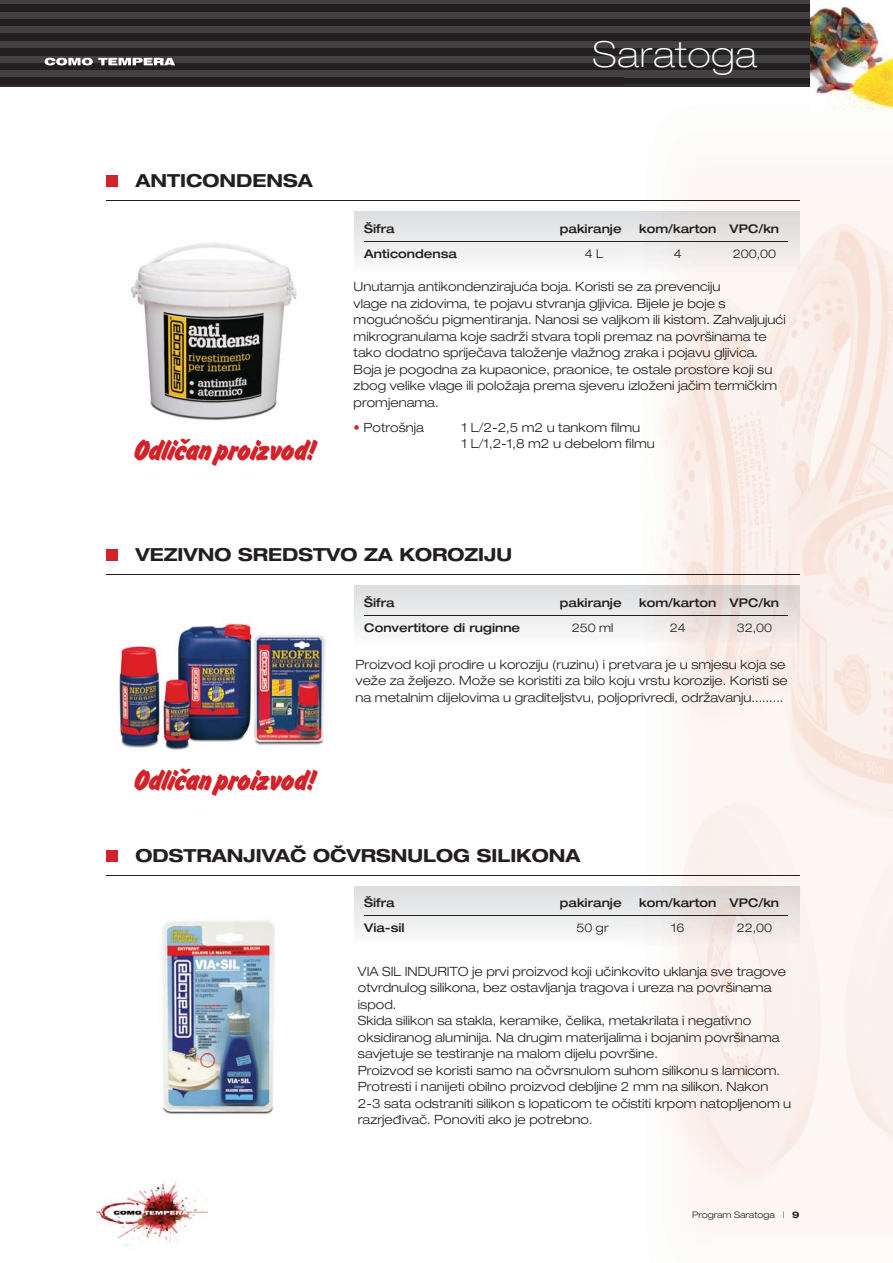
<style>
.page{position:relative;width:893px;height:1263px;background:#fff}
.page>*{position:absolute;margin:0;border:0;box-sizing:border-box;transform-origin:0 0}
.t1{font:100 expanded 36px "Helvetica Neue LT Pro";letter-spacing:.025em;color:#fff}
.t2{font:700 30px "Flash";color:#d2232a}
.t3{font:700 expanded 18px "Helvetica Neue LT Pro";color:#231f20}
.t4{font:300 expanded 12.75px/16.5px "Helvetica Neue LT Pro";color:#231f20}
.t5{font:500 expanded 12px "Helvetica Neue LT Pro";color:#231f20}
.t6{font:300 expanded 12px "Helvetica Neue LT Pro";color:#231f20}
.t7{font:300 expanded 9px "Helvetica Neue LT Pro";color:#231f20}
.s1{color:#d2232a}
.s2{font-weight:700}
</style>
<div class="page">
<img style="left:624px;top:111px;width:269px;height:1107px">
<div style="left:0;top:0;width:893px;height:87px;background:#231f20"></div>
<div style="left:0;top:12px;width:810px;height:7px;background:#414142"></div>
<div style="left:0;top:26px;width:810px;height:7px;background:#414142"></div>
<div style="left:0;top:41px;width:810px;height:7px;background:#414142"></div>
<img style="left:624px;top:44px;width:186px;height:4px">
<div style="left:0;top:56px;width:624px;height:7px;background:#414142"></div>
<img style="left:624px;top:56px;width:186px;height:7px">
<div style="left:0;top:70px;width:624px;height:7px;background:#414142"></div>
<img style="left:624px;top:70px;width:186px;height:7px">
<img style="left:624px;top:85px;width:186px;height:2px">
<hr style="left:0;top:85px;width:624px;height:2px;background:#323031">
<img style="left:97px;top:1182px;width:110px;height:65px">
<svg style="left:45px;top:58px;width:130px;height:7px"></svg>
<img style="left:810px;top:0;width:83px;height:111px">
<hr style="left:0;top:0;width:810px;height:4px;background:#414142">
<div style="left:106px;top:176px;width:11px;height:11px;background:#d2232a"></div>
<hr style="left:106px;top:200px;width:693px;height:1px;background:#231f20">
<div style="left:354px;top:212px;width:270px;height:61px;background:linear-gradient(to bottom,#dcdddf,#fcfcfc)"></div>
<img style="left:624px;top:212px;width:175px;height:61px">
<hr style="left:364px;top:241px;width:423px;height:1px;background:#231f20">
<div style="left:106px;top:550px;width:11px;height:11px;background:#d2232a"></div>
<hr style="left:106px;top:575px;width:693px;height:1px;background:#231f20">
<div style="left:354px;top:586px;width:270px;height:59px;background:linear-gradient(to bottom,#dcdddf,#fcfcfc)"></div>
<img style="left:624px;top:586px;width:175px;height:59px">
<hr style="left:364px;top:615px;width:423px;height:1px;background:#231f20">
<div style="left:106px;top:850px;width:11px;height:11px;background:#d2232a"></div>
<hr style="left:106px;top:875px;width:693px;height:1px;background:#231f20">
<div style="left:354px;top:886px;width:270px;height:60px;background:linear-gradient(to bottom,#dcddde,#fcfcfc)"></div>
<img style="left:624px;top:886px;width:175px;height:60px">
<hr style="left:364px;top:916px;width:423px;height:1px;background:#231f20">
<img style="left:131px;top:243px;width:166px;height:178px">
<img style="left:115px;top:621px;width:210px;height:129px">
<img style="left:162px;top:920px;width:113px;height:195px">
<h1 class="t1" style="left:592px;top:42px;width:166px">Saratoga</h1>
<h3 class="t3" style="left:135px;top:174px;width:179px">ANTICONDENSA</h3>
<h2 class="t2" style="left:131px;top:438px;width:182px">Odličan proizvod!</h2>
<p class="t5" style="left:364px;top:224px;width:32px">Šifra</p>
<p class="t5" style="left:560px;top:224px;width:63px">pakiranje</p>
<p class="t5" style="left:639px;top:224px;width:141px">kom/karton VPC/kn</p>
<p class="t5" style="left:364px;top:249px;width:94px">Anticondensa</p>
<p class="t6" style="left:585px;top:249px;width:20px">4 L</p>
<p class="t6" style="left:674px;top:249px;width:10px">4</p>
<p class="t6" style="left:733px;top:249px;width:45px">200,00</p>
<p class="t4" style="left:354px;top:280px;width:434px">Unutarnja antikondenzirajuća boja. Koristi se za prevenciju<br>vlage na zidovima, te pojavu stvranja gljivica. Bijele je boje s mogućnošću pigmentiranja. Nanosi se valjkom ili kistom. Zahvaljujući mikrogranulama koje sadrži stvara topli premaz na površinama te tako dodatno spriječava taloženje vlažnog zraka i pojavu gljivica.<br>Boja je pogodna za kupaonice, praonice, te ostale prostore koji su zbog velike vlage ili položaja prema sjeveru izloženi jačim termičkim promjenama.</p>
<p class="t4" style="left:354px;top:420px;width:72px"><span class="s1">•</span> Potrošnja</p>
<p class="t4" style="left:462px;top:420px;width:195px">1 L/2-2,5 m2 u tankom filmu<br>1 L/1,2-1,8 m2 u debelom filmu</p>
<h3 class="t3" style="left:135px;top:548px;width:378px">VEZIVNO SREDSTVO ZA KOROZIJU</h3>
<p class="t5" style="left:364px;top:598px;width:32px">Šifra</p>
<p class="t5" style="left:560px;top:598px;width:63px">pakiranje</p>
<p class="t5" style="left:639px;top:598px;width:141px">kom/karton VPC/kn</p>
<p class="t5" style="left:364px;top:623px;width:157px">Convertitore di ruginne</p>
<p class="t6" style="left:572px;top:623px;width:43px">250 ml</p>
<p class="t6" style="left:670px;top:623px;width:18px">24</p>
<p class="t6" style="left:737px;top:623px;width:37px">32,00</p>
<h2 class="t2" style="left:131px;top:768px;width:182px">Odličan proizvod!</h2>
<p class="t4" style="left:356px;top:658px;width:434px">Proizvod koji prodire u koroziju (ruzinu) i pretvara je u smjesu koja se veže za željezo. Može se koristiti za bilo koju vrstu korozije. Koristi se na metalnim dijelovima u graditeljstvu, poljoprivredi, održavanju.........</p>
<h3 class="t3" style="left:135px;top:849px;width:447px">ODSTRANJIVAČ OČVRSNULOG SILIKONA</h3>
<p class="t5" style="left:364px;top:899px;width:32px">Šifra</p>
<p class="t5" style="left:560px;top:899px;width:63px">pakiranje</p>
<p class="t5" style="left:639px;top:899px;width:141px">kom/karton VPC/kn</p>
<p class="t5" style="left:364px;top:924px;width:42px">Via-sil</p>
<p class="t6" style="left:577px;top:924px;width:33px">50 gr</p>
<p class="t6" style="left:671px;top:924px;width:15px">16</p>
<p class="t6" style="left:737px;top:924px;width:37px">22,00</p>
<p class="t4" style="left:358px;top:964px;width:435px">VIA SIL INDURITO je prvi proizvod koji učinkovito uklanja sve tragove otvrdnulog silikona, bez ostavljanja tragova i ureza na površinama ispod.<br>Skida silikon sa stakla, keramike, čelika, metakrilata i negativno oksidiranog aluminija. Na drugim materijalima i bojanim površinama savjetuje se testiranje na malom dijelu površine.<br>Proizvod se koristi samo na očvrsnulom suhom silikonu s lamicom.<br>Protresti i nanijeti obilno proizvod debljine 2 mm na silikon. Nakon 2-3 sata odstraniti silikon s lopaticom te očistiti krpom natopljenom u razrjeđivač. Ponoviti ako je potrebno.</p>
<p class="t7" style="left:692px;top:1211px;width:109px">Program Saratoga | <span class="s2">9</span></p>
</div>
